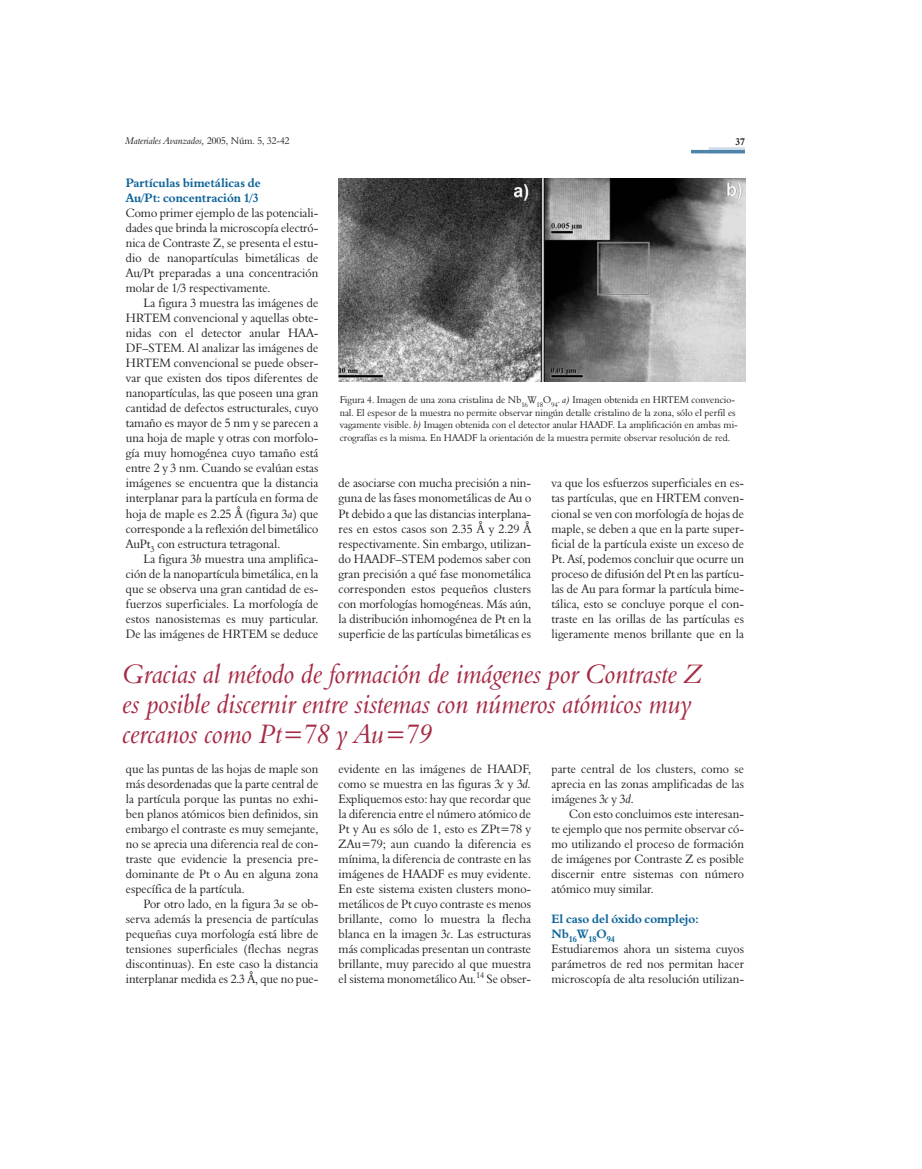
<style>
.page{position:relative;width:922px;height:1169px;background:#fff}
.page>*{position:absolute;margin:0;border:0;box-sizing:border-box;transform-origin:0 0}
.t1{font:27.5px/30px "Aldine 401 BT Italic A";color:#a52b46;scale:.95 1}
.t2{font:12.5px/15px "Aldine 401 BT Roman A";color:#231f20;text-align:justify;scale:.95 1}
.t3{font:12.5px "Aldine 401 BT Bold A";letter-spacing:-.005em;color:#0e649a;scale:.95 1}
.t4{font:10px/12.5px "Aldine 401 BT Roman A";color:#231f20;scale:.95 1}
.t5{font:10px "Aldine 401 BT Italic A";color:#231f20;scale:.95 1}
.t6{font:10px "Aldine 401 BT Bold A";color:#231f20;scale:.95 1}
.t7{font:8.75px "Aldine 401 BT Bold A";color:#0e649a;scale:.95 1}
.s1{font-family:"Aldine 401 BT Roman A"}
.s2{font-family:"Aldine 401 BT Italic A"}
</style>
<div class="page">
<div style="left:708px;top:147px;width:36px;height:6px;background:#d3dfeb"></div>
<hr style="left:690px;top:150px;width:54px;height:3px;background:#4e84a9">
<img style="left:338px;top:178px;width:407px;height:204px">
<p class="t5" style="left:125px;top:137px;width:174px">Materiales Avanzados, <span class="s1">2005, Núm. 5, 32-42</span></p>
<p class="t6" style="left:735px;top:137px;width:11px">37</p>
<p class="t3" style="left:126px;top:178px;width:143px">Partículas bimetálicas de</p>
<p class="t3" style="left:126px;top:193px;width:141px">Au/Pt: concentración 1/3</p>
<p class="t2" style="left:126px;top:207px;width:204px">Como primer ejemplo de las potenciali-</p>
<p class="t2" style="left:126px;top:222px;width:204px">dades que brinda la microscopía electró-</p>
<p class="t2" style="left:126px;top:237px;width:204px">nica de Contraste Z, se presenta el estu-</p>
<p class="t2" style="left:126px;top:252px;width:204px">dio de nanopartículas bimetálicas de</p>
<p class="t2" style="left:126px;top:267px;width:204px">Au/Pt preparadas a una concentración</p>
<p class="t2" style="left:126px;top:282px;width:154px">molar de 1/3 respectivamente.</p>
<p class="t2" style="left:143px;top:297px;width:185px">La figura 3 muestra las imágenes de</p>
<p class="t2" style="left:126px;top:312px;width:204px">HRTEM convencional y aquellas obte-</p>
<p class="t2" style="left:126px;top:327px;width:204px">nidas con el detector anular HAA-</p>
<p class="t2" style="left:126px;top:342px;width:204px">DF–STEM. Al analizar las imágenes de</p>
<p class="t2" style="left:126px;top:357px;width:204px">HRTEM convencional se puede obser-</p>
<p class="t2" style="left:126px;top:372px;width:204px">var que existen dos tipos diferentes de</p>
<p class="t2" style="left:126px;top:387px;width:204px">nanopartículas, las que poseen una gran</p>
<p class="t2" style="left:126px;top:402px;width:204px">cantidad de defectos estructurales, cuyo</p>
<p class="t2" style="left:126px;top:417px;width:204px">tamaño es mayor de 5 nm y se parecen a</p>
<p class="t2" style="left:126px;top:432px;width:204px">una hoja de maple y otras con morfolo-</p>
<p class="t2" style="left:126px;top:447px;width:204px">gía muy homogénea cuyo tamaño está</p>
<p class="t2" style="left:126px;top:462px;width:204px">entre 2 y 3 nm. Cuando se evalúan estas</p>
<p class="t2" style="left:126px;top:477px;width:204px">imágenes se encuentra que la distancia</p>
<p class="t2" style="left:126px;top:492px;width:204px">interplanar para la partícula en forma de</p>
<p class="t2" style="left:126px;top:507px;width:204px">hoja de maple es 2.25 Å (figura 3<span class="s2">a</span>) que</p>
<p class="t2" style="left:126px;top:522px;width:204px">corresponde a la reflexión del bimetálico</p>
<p class="t2" style="left:126px;top:537px;width:164px">AuPt<sub>3</sub> con estructura tetragonal.</p>
<p class="t2" style="left:143px;top:552px;width:185px">La figura 3<span class="s2">b</span> muestra una amplifica-</p>
<p class="t2" style="left:126px;top:567px;width:204px">ción de la nanopartícula bimetálica, en la</p>
<p class="t2" style="left:126px;top:582px;width:204px">que se observa una gran cantidad de es-</p>
<p class="t2" style="left:126px;top:597px;width:204px">fuerzos superficiales. La morfología de</p>
<p class="t2" style="left:126px;top:612px;width:204px">estos nanosistemas es muy particular.</p>
<p class="t2" style="left:126px;top:627px;width:204px">De las imágenes de HRTEM se deduce</p>
<p class="t4" style="left:340px;top:395px;width:420px">Figura 4. Imagen de una zona cristalina de Nb<sub>16</sub>W<sub>18</sub>O<sub>94</sub>. <span class="s2">a)</span> Imagen obtenida en HRTEM convencio&shy;nal. El espesor de la muestra no permite observar ningún detalle cristalino de la zona, sólo el perfil es vagamente visible. <span class="s2">b)</span> Imagen obtenida con el detector anular HAADF. La amplificación en ambas mi&shy;crografías es la misma. En HAADF la orientación de la muestra permite observar resolución de red.</p>
<p class="t2" style="left:551px;top:477px;width:204px">va que los esfuerzos superficiales en es&shy;tas partículas, que en HRTEM conven&shy;cional se ven con morfología de hojas de maple, se deben a que en la parte super&shy;ficial de la partícula existe un exceso de Pt. Así, podemos concluir que ocurre un proceso de difusión del Pt en las partícu&shy;las de Au para formar la partícula bime&shy;tálica, esto se concluye porque el con&shy;traste en las orillas de las partículas es ligeramente menos brillante que en la</p>
<p class="t2" style="left:338px;top:477px;width:204px">de asociarse con mucha precisión a nin&shy;guna de las fases monometálicas de Au o Pt debido a que las distancias interplana&shy;res en estos casos son 2.35 Å y 2.29 Å respectivamente. Sin embargo, utilizan&shy;do HAADF–STEM podemos saber con gran precisión a qué fase monometálica corresponden estos pequeños clusters con morfologías homogéneas. Más aún, la distribución inhomogénea de Pt en la superficie de las partículas bimetálicas es</p>
<p class="t1" style="left:123px;top:661px;width:611px">Gracias al método de formación de imágenes por Contraste Z es posible discernir entre sistemas con números atómicos muy cercanos como Pt=78 y Au=79</p>
<p class="t2" style="left:126px;top:762px;width:204px">que las puntas de las hojas de maple son</p>
<p class="t2" style="left:126px;top:777px;width:204px">más desordenadas que la parte central de</p>
<p class="t2" style="left:126px;top:792px;width:204px">la partícula porque las puntas no exhi-</p>
<p class="t2" style="left:126px;top:807px;width:204px">ben planos atómicos bien definidos, sin</p>
<p class="t2" style="left:126px;top:822px;width:204px">embargo el contraste es muy semejante,</p>
<p class="t2" style="left:126px;top:837px;width:204px">no se aprecia una diferencia real de con-</p>
<p class="t2" style="left:126px;top:852px;width:204px">traste que evidencie la presencia pre-</p>
<p class="t2" style="left:126px;top:867px;width:204px">dominante de Pt o Au en alguna zona</p>
<p class="t2" style="left:126px;top:882px;width:126px">específica de la partícula.</p>
<p class="t2" style="left:143px;top:897px;width:185px">Por otro lado, en la figura 3<span class="s2">a</span> se ob-</p>
<p class="t2" style="left:126px;top:912px;width:204px">serva además la presencia de partículas</p>
<p class="t2" style="left:126px;top:927px;width:204px">pequeñas cuya morfología está libre de</p>
<p class="t2" style="left:126px;top:942px;width:204px">tensiones superficiales (flechas negras</p>
<p class="t2" style="left:126px;top:957px;width:204px">discontinuas). En este caso la distancia</p>
<p class="t2" style="left:126px;top:972px;width:204px">interplanar medida es 2.3 Å, que no pue-</p>
<p class="t2" style="left:338px;top:762px;width:204px">evidente en las imágenes de HAADF, como se muestra en las figuras 3<span class="s2">c</span> y 3<span class="s2">d.<br></span>Expliquemos esto: hay que recordar que la diferencia entre el número atómico de Pt y Au es sólo de 1, esto es ZPt=78 y ZAu=79; aun cuando la diferencia es mínima, la diferencia de contraste en las imágenes de HAADF es muy evidente.<br>En este sistema existen clusters mono&shy;metálicos de Pt cuyo contraste es menos brillante, como lo muestra la flecha blanca en la imagen 3<span class="s2">c</span>. Las estructuras más complicadas presentan un contraste brillante, muy parecido al que muestra el sistema monometálico Au.<sup>14</sup> Se obser-</p>
<p class="t2" style="left:551px;top:762px;width:204px">parte central de los clusters, como se</p>
<p class="t2" style="left:551px;top:777px;width:204px">aprecia en las zonas amplificadas de las</p>
<p class="t2" style="left:551px;top:792px;width:88px">imágenes 3<span class="s2">c</span> y 3<span class="s2">d</span>.</p>
<p class="t2" style="left:569px;top:807px;width:185px">Con esto concluimos este interesan-</p>
<p class="t2" style="left:551px;top:822px;width:204px">te ejemplo que nos permite observar có-</p>
<p class="t2" style="left:551px;top:837px;width:204px">mo utilizando el proceso de formación</p>
<p class="t2" style="left:551px;top:852px;width:204px">de imágenes por Contraste Z es posible</p>
<p class="t2" style="left:551px;top:867px;width:204px">discernir entre sistemas con número</p>
<p class="t2" style="left:551px;top:882px;width:109px">atómico muy similar.</p>
<p class="t3" style="left:551px;top:913px;width:156px">El caso del óxido complejo:</p>
<p class="t7" style="left:551px;top:935px;width:68px"><sup>Nb</sup>16<sup>W</sup>18<sup>O</sup>94</p>
<p class="t2" style="left:551px;top:942px;width:204px">Estudiaremos ahora un sistema cuyos parámetros de red nos permitan hacer microscopía de alta resolución utilizan-</p>
</div>
